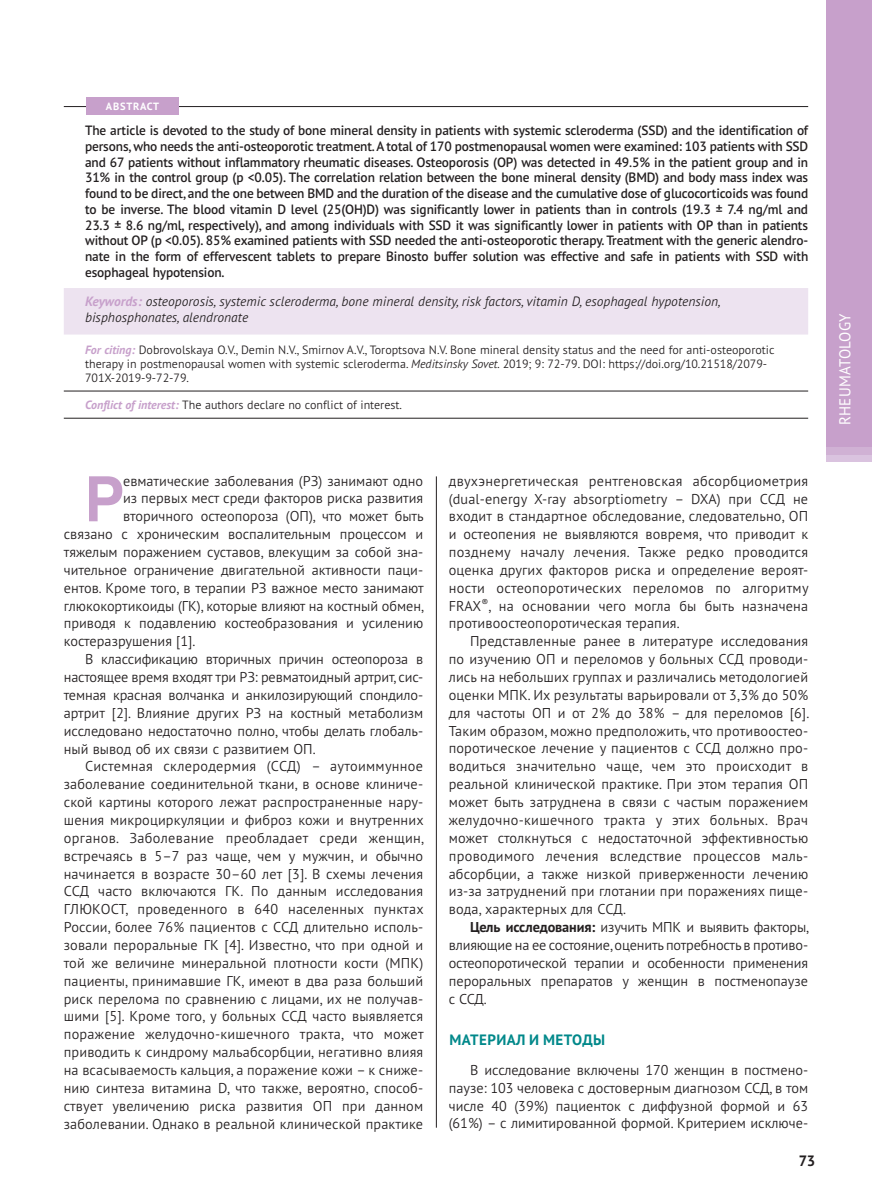
<style>
.page{position:relative;width:872px;height:1191px;background:#fff}
.page>*{position:absolute;margin:0;border:0;box-sizing:border-box;transform-origin:0 0}
.t1{font:500 69.15px "PF Highway Sans Pro";color:#c7a0cb;scale:.95 1}
.t2{font:15.75px "PT Sans Pro";letter-spacing:.02em;color:#fff;scale:.95 1}
.t3{font:700 15px "PT Sans Pro";letter-spacing:.03em;color:#00888a}
.t4{font:700 15px "PT Sans Pro";color:#231f20}
.t5{font:300 14.25px/17.9px "PT Sans Pro";color:#231f20;text-align:justify}
.t6{font:300 14.25px "PT Sans Pro";letter-spacing:.02em;color:#231f20}
.t7{font:300 14.25px "PT Sans Pro";letter-spacing:.025em;color:#231f20}
.t8{font:600 13.5px/15.8px "PT Sans Pro";letter-spacing:-.01em;color:#231f20;text-align:justify}
.t9{font:italic 300 13.5px/16.2px "PT Sans Pro";color:#231f20}
.t10{font:300 12px/14.4px "PT Sans Pro";color:#231f20}
.t11{font:700 10.5px "PT Sans Pro";letter-spacing:.08em;color:#fff}
.s1{font-weight:700;color:#c7a0cb}
.s2{font-weight:700;font-style:italic;color:#c7a0cb}
.s3{font-style:italic}
.s4{font-weight:700}
</style>
<div class="page">
<div style="left:826px;top:0;width:46px;height:446px;background:#c7a0cb"></div>
<div style="left:64px;top:288px;width:744px;height:46px;background:#ede3f0"></div>
<hr style="left:64px;top:391px;width:744px;height:1px;background:#231f20">
<hr style="left:64px;top:418px;width:744px;height:1px;background:#231f20">
<hr style="left:64px;top:106px;width:744px;height:1px;background:#231f20">
<div style="left:86px;top:98px;width:92px;height:17px;background:#c7a0cb"></div>
<hr style="left:436px;top:476px;width:1px;height:651px;background:#231f20">
<p class="t11" style="left:106px;top:103px;width:55px">ABSTRACT</p>
<p class="t8" style="left:85px;top:124px;width:724px">The article is devoted to the study of bone mineral density in patients with systemic scleroderma (SSD) and the identification of persons, who needs the anti-osteoporotic treatment. A total of 170 postmenopausal women were examined: 103 patients with SSD and 67 patients without inflammatory rheumatic diseases. Osteoporosis (OP) was detected in 49.5% in the patient group and in 31% in the control group (p &lt;0.05). The correlation relation between the bone mineral density (BMD) and body mass index was found to be direct, and the one between BMD and the duration of the disease and the cumulative dose of glucocorticoids was found to be inverse. The blood vitamin D level (25(OH)D) was significantly lower in patients than in controls (19.3 ± 7.4 ng/ml and 23.3 ± 8.6 ng/ml, respectively), and among individuals with SSD it was significantly lower in patients with OP than in patients without OP (p &lt;0.05). 85% examined patients with SSD needed the anti-osteoporotic therapy. Treatment with the generic alendro&shy;nate in the form of effervescent tablets to prepare Binosto buffer solution was effective and safe in patients with SSD with esophageal hypotension.</p>
<p class="t9" style="left:85px;top:295px;width:637px"><span class="s1">Keywords:</span> osteoporosis, systemic scleroderma, bone mineral density, risk factors, vitamin D, esophageal hypotension, bisphosphonates, alendronate</p>
<p class="t10" style="left:85px;top:343px;width:691px"><span class="s2">For citing:</span> Dobrovolskaya O.V., Demin N.V., Smirnov A.V., Toroptsova N.V. Bone mineral density status and the need for anti-osteoporotic therapy in postmenopausal women with systemic scleroderma. <span class="s3">Meditsinsky Sovet.</span> 2019; 9: 72-79. DOI: https://doi.org/10.21518/2079-<br>701X-2019-9-72-79.</p>
<p class="t10" style="left:85px;top:399px;width:318px"><span class="s2">Conflict of interest:</span> The authors declare no conflict of interest.</p>
<h1 class="t1" style="left:85px;top:469px;width:41px">Р</h1>
<p class="t5" style="left:123px;top:473px;width:302px">евматические заболевания (РЗ) занимают одно</p>
<p class="t5" style="left:123px;top:491px;width:302px">из первых мест среди факторов риска развития</p>
<p class="t5" style="left:123px;top:509px;width:302px">вторичного остеопороза (ОП), что может быть</p>
<p class="t5" style="left:64px;top:527px;width:361px">связано с хроническим воспалительным процессом и</p>
<p class="t5" style="left:64px;top:545px;width:361px">тяжелым поражением суставов, влекущим за собой зна-</p>
<p class="t5" style="left:64px;top:562px;width:361px">чительное ограничение двигательной активности паци-</p>
<p class="t5" style="left:64px;top:580px;width:361px">ентов. Кроме того, в терапии РЗ важное место занимают</p>
<p class="t5" style="left:64px;top:598px;width:362px">глюкокортикоиды (ГК), которые влияют на костный обмен,</p>
<p class="t5" style="left:64px;top:616px;width:361px">приводя к подавлению костеобразования и усилению</p>
<p class="t5" style="left:64px;top:634px;width:133px">костеразрушения [1].</p>
<p class="t5" style="left:85px;top:652px;width:340px">В классификацию вторичных причин остеопороза в</p>
<p class="t5" style="left:64px;top:670px;width:361px">настоящее время входят три РЗ: ревматоидный артрит, сис-</p>
<p class="t5" style="left:64px;top:687px;width:361px">темная красная волчанка и анкилозирующий спондило-</p>
<p class="t5" style="left:64px;top:705px;width:361px">артрит [2]. Влияние других РЗ на костный метаболизм</p>
<p class="t5" style="left:64px;top:723px;width:361px">исследовано недостаточно полно, чтобы делать глобаль-</p>
<p class="t5" style="left:64px;top:741px;width:253px">ный вывод об их связи с развитием ОП.</p>
<p class="t6" style="left:85px;top:761px;width:340px">Системная склеродермия (ССД) – аутоиммунное</p>
<p class="t5" style="left:64px;top:777px;width:361px">заболевание соединительной ткани, в основе клиниче-</p>
<p class="t5" style="left:64px;top:795px;width:361px">ской картины которого лежат распространенные нару-</p>
<p class="t5" style="left:64px;top:812px;width:361px">шения микроциркуляции и фиброз кожи и внутренних</p>
<p class="t7" style="left:64px;top:832px;width:362px">органов. Заболевание преобладает среди женщин,</p>
<p class="t5" style="left:64px;top:848px;width:361px">встречаясь в 5–7 раз чаще, чем у мужчин, и обычно</p>
<p class="t5" style="left:64px;top:866px;width:361px">начинается в возрасте 30–60 лет [3]. В схемы лечения</p>
<p class="t5" style="left:64px;top:884px;width:361px">ССД часто включаются ГК. По данным исследования</p>
<p class="t5" style="left:64px;top:902px;width:361px">ГЛЮКОСТ, проведенного в 640 населенных пунктах</p>
<p class="t5" style="left:64px;top:920px;width:361px">России, более 76% пациентов с ССД длительно исполь-</p>
<p class="t5" style="left:64px;top:937px;width:361px">зовали пероральные ГК [4]. Известно, что при одной и</p>
<p class="t5" style="left:64px;top:955px;width:361px">той же величине минеральной плотности кости (МПК)</p>
<p class="t5" style="left:64px;top:973px;width:361px">пациенты, принимавшие ГК, имеют в два раза больший</p>
<p class="t5" style="left:64px;top:991px;width:361px">риск перелома по сравнению с лицами, их не получав-</p>
<p class="t5" style="left:64px;top:1009px;width:361px">шими [5]. Кроме того, у больных ССД часто выявляется</p>
<p class="t6" style="left:64px;top:1029px;width:361px">поражение желудочно-кишечного тракта, что может</p>
<p class="t5" style="left:64px;top:1045px;width:361px">приводить к синдрому мальабсорбции, негативно влияя</p>
<p class="t5" style="left:64px;top:1062px;width:361px">на всасываемость кальция, а поражение кожи – к сниже-</p>
<p class="t5" style="left:64px;top:1080px;width:361px">нию синтеза витамина D, что также, вероятно, способ-</p>
<p class="t5" style="left:64px;top:1098px;width:361px">ствует увеличению риска развития ОП при данном</p>
<p class="t5" style="left:64px;top:1116px;width:361px">заболевании. Однако в реальной клинической практике</p>
<p class="t5" style="left:449px;top:473px;width:361px">двухэнергетическая рентгеновская абсорбциометрия (dual-energy X-ray absorptiometry – DXA) при ССД не входит в стандартное обследование, следовательно, ОП и остеопения не выявляются вовремя, что приводит к позднему началу лечения. Также редко проводится оценка других факторов риска и определение вероят&shy;ности остеопоротических переломов по алгоритму FRAX<sup>®</sup>, на основании чего могла бы быть назначена противоостеопоротическая терапия.</p>
<p class="t5" style="left:449px;top:634px;width:362px;text-indent:21px">Представленные ранее в литературе исследования по изучению ОП и переломов у больных ССД проводи&shy;лись на небольших группах и различались методологией оценки МПК. Их результаты варьировали от 3,3% до 50% для частоты ОП и от 2% до 38% – для переломов [6].<br>Таким образом, можно предположить, что противоостео&shy;поротическое лечение у пациентов с ССД должно про&shy;водиться значительно чаще, чем это происходит в реальной клинической практике. При этом терапия ОП может быть затруднена в связи с частым поражением желудочно-кишечного тракта у этих больных. Врач может столкнуться с недостаточной эффективностью проводимого лечения вследствие процессов маль&shy;абсорбции, а также низкой приверженности лечению из-за затруднений при глотании при поражениях пище&shy;вода, характерных для ССД.</p>
<p class="t5" style="left:449px;top:920px;width:362px;text-indent:21px"><span class="s4">Цель исследования:</span> изучить МПК и выявить факторы, влияющие на ее состояние, оценить потребность в противо&shy;остеопоротической терапии и особенности применения пероральных препаратов у женщин в постменопаузе с ССД.</p>
<p class="t3" style="left:449px;top:1034px;width:157px">МАТЕРИАЛ И МЕТОДЫ</p>
<p class="t5" style="left:449px;top:1062px;width:361px;text-indent:21px">В исследование включены 170 женщин в постмено&shy;паузе: 103 человека с достоверным диагнозом ССД, в том числе 40 (39%) пациенток с диффузной формой и 63 (61%) – с лимитированной формой. Критерием исключе-</p>
<p class="t4" style="left:799px;top:1155px;width:18px">73</p>
<p class="t2" style="left:835px;top:425px;width:119px;rotate:-90deg">RHEUMATOLOGY</p>
</div>
